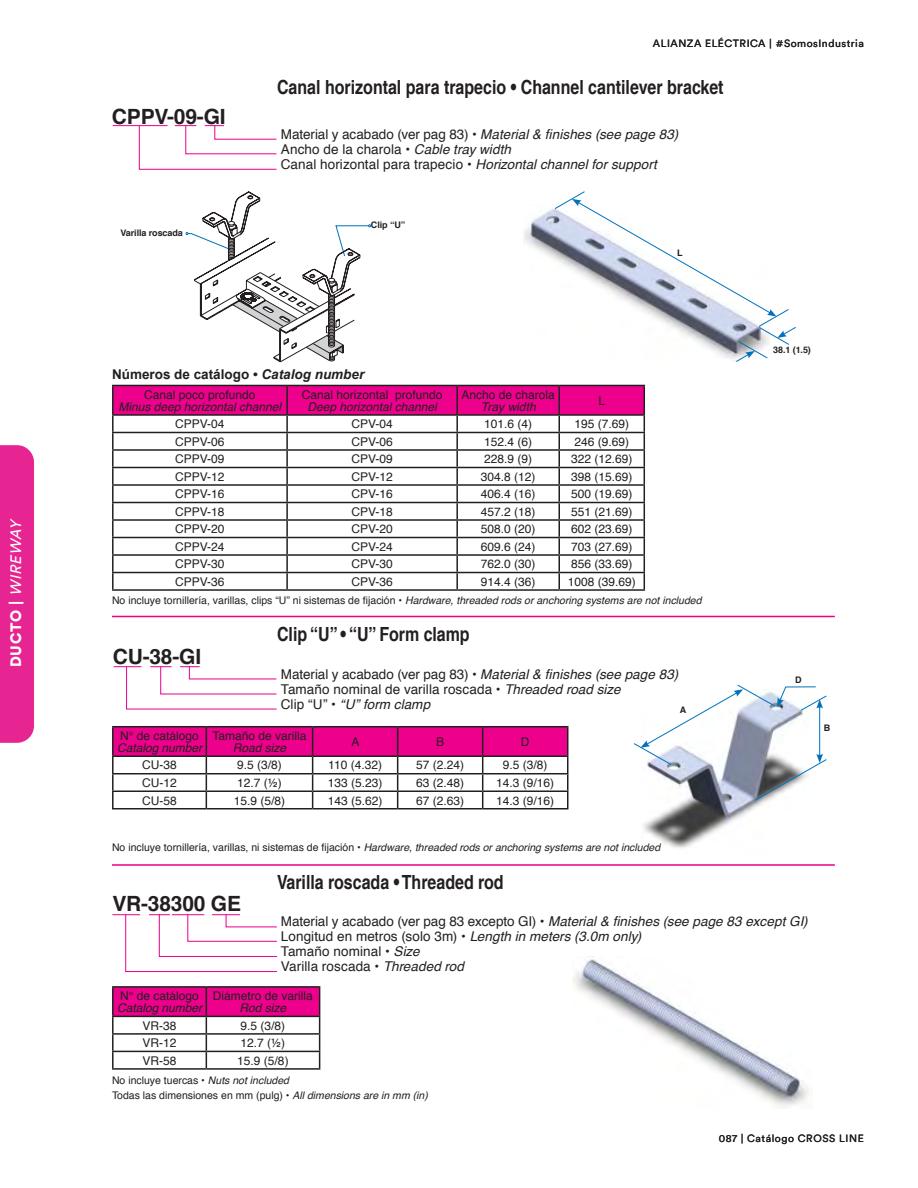
<style>
.page{position:relative;width:918px;height:1188px;background:#fff}
.page>*{position:absolute;margin:0;border:0;box-sizing:border-box;transform-origin:0 0}
.t1{font:700 21px "Helvetica";letter-spacing:-.01em;color:#231f20}
.t2{font:700 condensed 19.5px "Helvetica LT";color:#231f20}
.t3{font:italic 15px "Circular Std";color:#fff}
.t4{font:13.5px/15px "Helvetica";letter-spacing:.005em;color:#231f20}
.t5{font:700 13.5px "Arial";color:#231f20}
.t6{font:12px "Helvetica";color:#231f20}
.t7{font:italic 12px "Helvetica";color:#231f20}
.t8{font:10.5px/15px "Helvetica";color:#231f20}
.t9{font:italic 10.5px "Helvetica";color:#231f20}
.t10{font:10.5px "Circular Std";letter-spacing:.05em;color:#231f20}
.t11{font:700 9px "Helvetica";letter-spacing:-.01em;color:#231f20}
.s1{font-weight:900;font-style:normal}
.s2{font-style:italic}
.s3{font-style:normal}
</style>
<div class="page">
<div style="left:0;top:445px;width:34px;height:298px;background:#e62592"></div>
<svg style="left:112px;top:385px;width:533px;height:204px"></svg>
<hr style="left:112px;top:589px;width:175px;height:2px;background:#231f20">
<hr style="left:287px;top:589px;width:170px;height:2px;background:#231f20">
<hr style="left:457px;top:589px;width:102px;height:2px;background:#231f20">
<hr style="left:559px;top:589px;width:86px;height:2px;background:#231f20">
<hr style="left:112px;top:726px;width:94px;height:1px;background:#231f20">
<hr style="left:206px;top:726px;width:107px;height:1px;background:#231f20">
<hr style="left:313px;top:726px;width:85px;height:1px;background:#231f20">
<hr style="left:398px;top:726px;width:85px;height:1px;background:#231f20">
<hr style="left:483px;top:726px;width:86px;height:1px;background:#231f20">
<hr style="left:483px;top:755px;width:86px;height:2px;background:#231f20">
<hr style="left:483px;top:773px;width:86px;height:1px;background:#231f20">
<hr style="left:483px;top:790px;width:86px;height:2px;background:#231f20">
<svg style="left:112px;top:727px;width:456px;height:81px"></svg>
<hr style="left:112px;top:808px;width:94px;height:2px;background:#231f20">
<hr style="left:206px;top:808px;width:107px;height:2px;background:#231f20">
<hr style="left:313px;top:808px;width:85px;height:2px;background:#231f20">
<hr style="left:398px;top:808px;width:85px;height:2px;background:#231f20">
<hr style="left:483px;top:808px;width:86px;height:2px;background:#231f20">
<hr style="left:112px;top:986px;width:94px;height:2px;background:#231f20">
<hr style="left:206px;top:986px;width:114px;height:2px;background:#231f20">
<svg style="left:112px;top:987px;width:208px;height:81px"></svg>
<hr style="left:112px;top:1068px;width:94px;height:2px;background:#231f20">
<hr style="left:206px;top:1068px;width:114px;height:2px;background:#231f20">
<img style="left:643px;top:801px;width:125px;height:47px">
<img style="left:572px;top:959px;width:237px;height:147px">
<svg style="left:186px;top:191px;width:185px;height:172px"></svg>
<img style="left:524px;top:208px;width:30px;height:52px">
<svg style="left:554px;top:191px;width:242px;height:171px"></svg>
<hr style="left:112px;top:616px;width:723px;height:1px;background:#ec008c">
<hr style="left:112px;top:864px;width:723px;height:2px;background:#ec008c">
<svg style="left:634px;top:684px;width:193px;height:117px"></svg>
<hr style="left:113px;top:125px;width:55px;height:1px;background:#ec008c">
<svg style="left:138px;top:125px;width:139px;height:45px"></svg>
<svg style="left:114px;top:666px;width:163px;height:44px"></svg>
<svg style="left:112px;top:914px;width:165px;height:59px"></svg>
<p class="t3" style="left:7px;top:667px;width:152px;rotate:-90deg"><span class="s1">D U C T O |</span> WIREWAY</p>
<h1 class="t1" style="left:112px;top:100px;width:115px">CPPV-09-GI</h1>
<p class="t11" style="left:121px;top:225px;width:64px">Varilla roscada</p>
<p class="t10" style="left:653px;top:37px;width:213px">ALIANZA ELÉCTRICA | #SomosIndustria</p>
<h2 class="t2" style="left:277px;top:75px;width:448px">Canal horizontal para trapecio • Channel cantilever bracket</h2>
<p class="t4" style="left:281px;top:127px;width:399px">Material y acabado (ver pag 83) • <span class="s2">Material &amp; finishes (see page 83)<br></span>Ancho de la charola • <span class="s2">Cable tray width<br></span>Canal horizontal para trapecio • <span class="s2">Horizontal channel for support</span></p>
<p class="t11" style="left:371px;top:218px;width:36px">Clip “U”</p>
<p class="t11" style="left:677px;top:246px;width:7px">L</p>
<p class="t11" style="left:773px;top:343px;width:39px">38.1 (1.5)</p>
<p class="t5" style="left:112px;top:365px;width:254px">Números de catálogo • <span class="s2">Catalog number</span></p>
<p class="t6" style="left:144px;top:385px;width:113px">Canal poco profundo</p>
<p class="t7" style="left:119px;top:397px;width:164px">Minus deep horizontal channel</p>
<p class="t6" style="left:302px;top:385px;width:142px">Canal horizontal profundo</p>
<p class="t7" style="left:307px;top:397px;width:131px">Deep horizontal channel</p>
<p class="t6" style="left:462px;top:385px;width:95px">Ancho de charola</p>
<p class="t7" style="left:481px;top:397px;width:56px">Tray width</p>
<p class="t6" style="left:599px;top:391px;width:8px">L</p>
<p class="t6" style="left:175px;top:415px;width:51px">CPPV-04</p>
<p class="t6" style="left:351px;top:415px;width:43px">CPV-04</p>
<p class="t6" style="left:484px;top:415px;width:50px">101.6 (4)</p>
<p class="t6" style="left:574px;top:415px;width:56px">195 (7.69)</p>
<p class="t6" style="left:175px;top:432px;width:51px">CPPV-06</p>
<p class="t6" style="left:351px;top:432px;width:43px">CPV-06</p>
<p class="t6" style="left:484px;top:432px;width:50px">152.4 (6)</p>
<p class="t6" style="left:574px;top:432px;width:56px">246 (9.69)</p>
<p class="t6" style="left:175px;top:450px;width:51px">CPPV-09</p>
<p class="t6" style="left:351px;top:450px;width:43px">CPV-09</p>
<p class="t6" style="left:484px;top:450px;width:50px">228.9 (9)</p>
<p class="t6" style="left:571px;top:450px;width:63px">322 (12.69)</p>
<p class="t6" style="left:175px;top:467px;width:51px">CPPV-12</p>
<p class="t6" style="left:351px;top:467px;width:43px">CPV-12</p>
<p class="t6" style="left:481px;top:467px;width:56px">304.8 (12)</p>
<p class="t6" style="left:571px;top:467px;width:63px">398 (15.69)</p>
<p class="t6" style="left:175px;top:485px;width:51px">CPPV-16</p>
<p class="t6" style="left:351px;top:485px;width:43px">CPV-16</p>
<p class="t6" style="left:481px;top:485px;width:56px">406.4 (16)</p>
<p class="t6" style="left:571px;top:485px;width:63px">500 (19.69)</p>
<p class="t6" style="left:175px;top:502px;width:51px">CPPV-18</p>
<p class="t6" style="left:351px;top:502px;width:43px">CPV-18</p>
<p class="t6" style="left:481px;top:502px;width:56px">457.2 (18)</p>
<p class="t6" style="left:571px;top:502px;width:63px">551 (21.69)</p>
<p class="t6" style="left:175px;top:520px;width:51px">CPPV-20</p>
<p class="t6" style="left:351px;top:520px;width:43px">CPV-20</p>
<p class="t6" style="left:481px;top:520px;width:56px">508.0 (20)</p>
<p class="t6" style="left:571px;top:520px;width:63px">602 (23.69)</p>
<p class="t6" style="left:175px;top:537px;width:51px">CPPV-24</p>
<p class="t6" style="left:351px;top:537px;width:43px">CPV-24</p>
<p class="t6" style="left:481px;top:537px;width:56px">609.6 (24)</p>
<p class="t6" style="left:571px;top:537px;width:63px">703 (27.69)</p>
<p class="t6" style="left:175px;top:555px;width:51px">CPPV-30</p>
<p class="t6" style="left:351px;top:555px;width:43px">CPV-30</p>
<p class="t6" style="left:481px;top:555px;width:56px">762.0 (30)</p>
<p class="t6" style="left:571px;top:555px;width:63px">856 (33.69)</p>
<p class="t6" style="left:175px;top:572px;width:51px">CPPV-36</p>
<p class="t6" style="left:351px;top:572px;width:43px">CPV-36</p>
<p class="t6" style="left:481px;top:572px;width:56px">914.4 (36)</p>
<p class="t6" style="left:568px;top:572px;width:70px">1008 (39.69)</p>
<p class="t8" style="left:112px;top:593px;width:591px">No incluye tornillería, varillas, clips “U” ni sistemas de fijación • <span class="s2">Hardware, threaded rods or anchoring systems are not included</span></p>
<h1 class="t1" style="left:113px;top:640px;width:90px">CU-38-GI</h1>
<p class="t6" style="left:120px;top:727px;width:80px">N° de catálogo</p>
<p class="t7" style="left:117px;top:738px;width:87px">Catalog number</p>
<h2 class="t2" style="left:277px;top:623px;width:194px">Clip “U” • “U” Form clamp</h2>
<p class="t4" style="left:281px;top:667px;width:399px">Material y acabado (ver pag 83) • <span class="s2">Material &amp; finishes (see page 83)<br></span>Tamaño nominal de varilla roscada • <span class="s2">Threaded road size<br></span>Clip “U” • <span class="s2">“U” form clamp</span></p>
<p class="t11" style="left:680px;top:702px;width:8px">A</p>
<p class="t6" style="left:212px;top:727px;width:96px">Tamaño de varilla</p>
<p class="t7" style="left:233px;top:738px;width:55px">Road size</p>
<p class="t6" style="left:351px;top:733px;width:10px">A</p>
<p class="t6" style="left:436px;top:733px;width:10px">B</p>
<p class="t6" style="left:521px;top:733px;width:10px">D</p>
<p class="t6" style="left:142px;top:756px;width:36px">CU-38</p>
<p class="t6" style="left:237px;top:756px;width:46px">9.5 (3/8)</p>
<p class="t6" style="left:328px;top:756px;width:55px">110 (4.32)</p>
<p class="t6" style="left:416px;top:756px;width:50px">57 (2.24)</p>
<p class="t6" style="left:503px;top:756px;width:46px">9.5 (3/8)</p>
<p class="t6" style="left:142px;top:774px;width:36px">CU-12</p>
<p class="t6" style="left:237px;top:774px;width:46px">12.7 (½)</p>
<p class="t6" style="left:328px;top:774px;width:56px">133 (5.23)</p>
<p class="t6" style="left:416px;top:774px;width:50px">63 (2.48)</p>
<p class="t6" style="left:496px;top:774px;width:60px">14.3 (9/16)</p>
<p class="t6" style="left:142px;top:791px;width:36px">CU-58</p>
<p class="t6" style="left:234px;top:791px;width:53px">15.9 (5/8)</p>
<p class="t6" style="left:328px;top:791px;width:56px">143 (5.62)</p>
<p class="t6" style="left:416px;top:791px;width:50px">67 (2.63)</p>
<p class="t6" style="left:496px;top:791px;width:60px">14.3 (9/16)</p>
<p class="t9" style="left:112px;top:840px;width:550px"><span class="s3">No incluye tornillería, varillas, ni sistemas de fijación •</span> Hardware, threaded rods or anchoring systems are not included</p>
<p class="t11" style="left:795px;top:672px;width:8px">D</p>
<h1 class="t1" style="left:112px;top:887px;width:130px">VR-38300 GE</h1>
<h2 class="t2" style="left:277px;top:870px;width:228px">Varilla roscada • Threaded rod</h2>
<p class="t4" style="left:281px;top:915px;width:528px">Material y acabado (ver pag 83 excepto GI) • <span class="s2">Material &amp; finishes (see page 83 except GI)<br></span>Longitud en metros (solo 3m) • <span class="s2">Length in meters (3.0m only)<br></span>Tamaño nominal • <span class="s2">Size<br></span>Varilla roscada • <span class="s2">Threaded rod</span></p>
<p class="t6" style="left:120px;top:987px;width:80px">N° de catálogo</p>
<p class="t7" style="left:117px;top:998px;width:87px">Catalog number</p>
<p class="t6" style="left:213px;top:987px;width:102px">Diámetro de varilla</p>
<p class="t7" style="left:240px;top:998px;width:48px">Rod size</p>
<p class="t6" style="left:143px;top:1016px;width:36px">VR-38</p>
<p class="t6" style="left:241px;top:1016px;width:46px">9.5 (3/8)</p>
<p class="t6" style="left:143px;top:1034px;width:36px">VR-12</p>
<p class="t6" style="left:241px;top:1034px;width:46px">12.7 (½)</p>
<p class="t6" style="left:143px;top:1051px;width:36px">VR-58</p>
<p class="t6" style="left:237px;top:1051px;width:53px">15.9 (5/8)</p>
<p class="t8" style="left:112px;top:1073px;width:317px">No incluye tuercas • <span class="s2">Nuts not included<br></span>Todas las dimensiones en mm (pulg) • <span class="s2">All dimensions are in mm (in)</span></p>
<p class="t11" style="left:824px;top:720px;width:8px">B</p>
<p class="t10" style="left:719px;top:1132px;width:147px">087 | Catálogo CROSS LINE</p>
</div>
